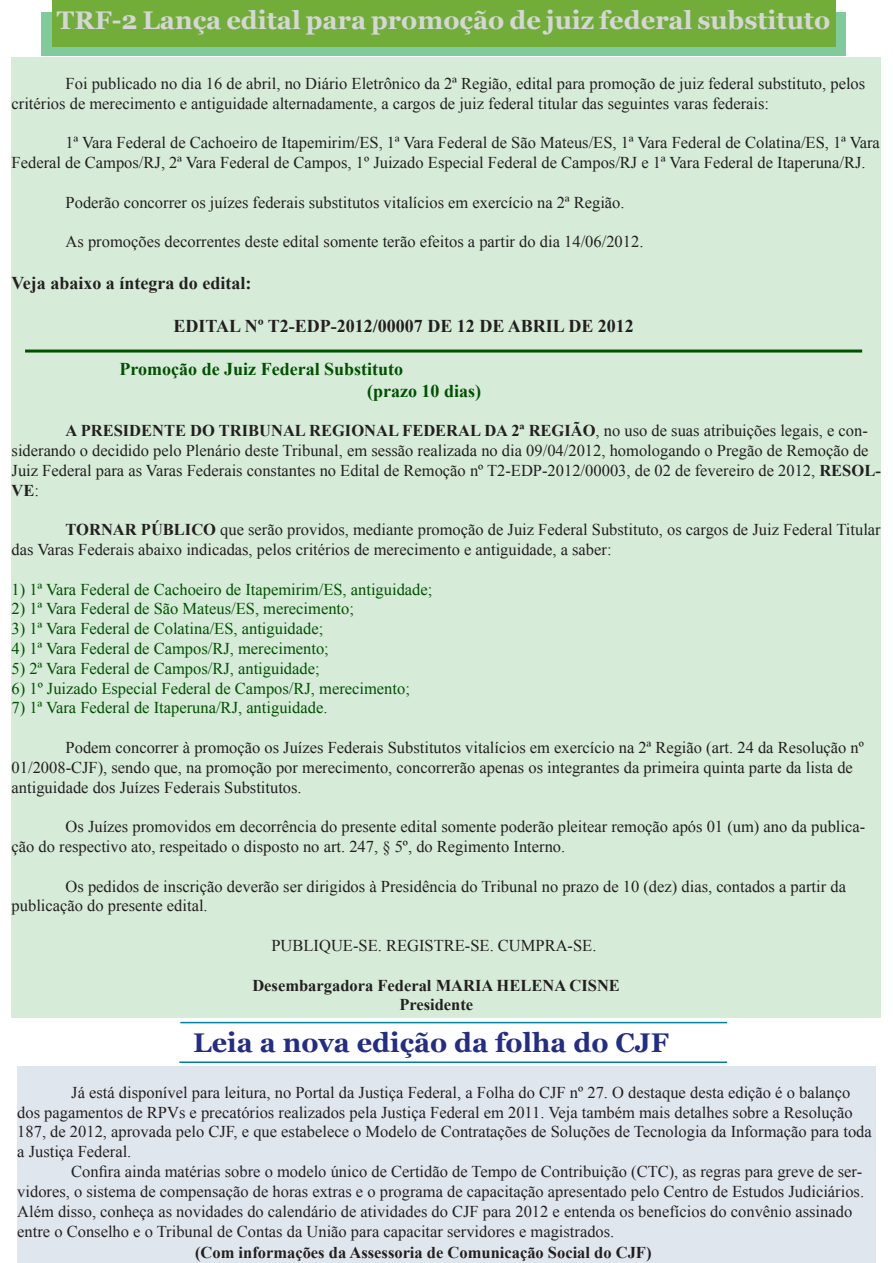
<style>
.page{position:relative;width:893px;height:1263px;background:#fff}
.page>*{position:absolute;margin:0;border:0;box-sizing:border-box;transform-origin:0 0}
.t1{font:700 27px "Georgia";color:#232d85}
.t2{font:700 25.5px "Georgia";color:#d5d6d8}
.t3{font:700 18px "Times New Roman";color:#231f20}
.t4{font:700 18px "Times New Roman";color:#005000}
.t5{font:16.5px/19.8px "Times New Roman";color:#231f20}
.t6{font:16.5px "Times New Roman";color:#005000}
.t7{font:700 16.5px "Times New Roman";color:#231f20}
.s1{font-weight:700}
</style>
<div class="page">
<div style="left:41px;top:13px;width:805px;height:43px;background:#80ca9c"></div>
<div style="left:52px;top:0;width:784px;height:46px;background:#72ad39"></div>
<div style="left:17px;top:1067px;width:859px;height:196px;background:#e0e6ed"></div>
<div style="left:12px;top:57px;width:869px;height:961px;background:#d6ebd8"></div>
<hr style="left:25px;top:350px;width:837px;height:3px;background:#005000">
<hr style="left:180px;top:1022px;width:547px;height:1px;background:#00829b">
<hr style="left:179px;top:1061px;width:548px;height:2px;background:#00829b">
<p class="t2" style="left:57px;top:6px;width:775px">TRF-2 Lança edital para promoção de juiz federal substituto</p>
<p class="t5" style="left:12px;top:73px;width:855px;text-indent:54px">Foi publicado no dia 16 de abril, no Diário Eletrônico da 2ª Região, edital para promoção de juiz federal substituto, pelos critérios de merecimento e antiguidade alternadamente, a cargos de juiz federal titular das seguintes varas federais:</p>
<p class="t5" style="left:12px;top:132px;width:870px;text-indent:54px">1ª Vara Federal de Cachoeiro de Itapemirim/ES, 1ª Vara Federal de São Mateus/ES, 1ª Vara Federal de Colatina/ES, 1ª Vara<br>Federal de Campos/RJ, 2ª Vara Federal de Campos, 1º Juizado Especial Federal de Campos/RJ e 1ª Vara Federal de Itaperuna/RJ.</p>
<p class="t5" style="left:66px;top:192px;width:561px">Poderão concorrer os juízes federais substitutos vitalícios em exercício na 2ª Região.</p>
<p class="t5" style="left:66px;top:231px;width:579px">As promoções decorrentes deste edital somente terão efeitos a partir do dia 14/06/2012.</p>
<p class="t3" style="left:12px;top:270px;width:241px">Veja abaixo a íntegra do edital:</p>
<p class="t3" style="left:174px;top:313px;width:462px">EDITAL Nº T2-EDP-2012/00007 DE 12 DE ABRIL DE 2012</p>
<p class="t4" style="left:120px;top:356px;width:285px">Promoção de Juiz Federal Substituto</p>
<p class="t4" style="left:367px;top:378px;width:115px">(prazo 10 dias)</p>
<p class="t5" style="left:12px;top:420px;width:871px;text-indent:54px"><span class="s1">A PRESIDENTE DO TRIBUNAL REGIONAL FEDERAL DA 2ª REGIÃO</span>, no uso de suas atribuições legais, e con&shy;siderando o decidido pelo Plenário deste Tribunal, em sessão realizada no dia 09/04/2012, homologando o Pregão de Remoção de Juiz Federal para as Varas Federais constantes no Edital de Remoção nº T2-EDP-2012/00003, de 02 de fevereiro de 2012, <span class="s1">RESOL-VE</span>:</p>
<p class="t5" style="left:12px;top:519px;width:871px;text-indent:54px"><span class="s1">TORNAR PÚBLICO</span> que serão providos, mediante promoção de Juiz Federal Substituto, os cargos de Juiz Federal Titular das Varas Federais abaixo indicadas, pelos critérios de merecimento e antiguidade, a saber:</p>
<p class="t6" style="left:12px;top:578px;width:422px">1) 1ª Vara Federal de Cachoeiro de Itapemirim/ES, antiguidade;</p>
<p class="t6" style="left:12px;top:598px;width:344px">2) 1ª Vara Federal de São Mateus/ES, merecimento;</p>
<p class="t6" style="left:12px;top:618px;width:313px">3) 1ª Vara Federal de Colatina/ES, antiguidade;</p>
<p class="t6" style="left:12px;top:637px;width:319px">4) 1ª Vara Federal de Campos/RJ, merecimento;</p>
<p class="t6" style="left:12px;top:657px;width:310px">5) 2ª Vara Federal de Campos/RJ, antiguidade;</p>
<p class="t6" style="left:12px;top:677px;width:400px">6) 1º Juizado Especial Federal de Campos/RJ, merecimento;</p>
<p class="t6" style="left:12px;top:697px;width:317px">7) 1ª Vara Federal de Itaperuna/RJ, antiguidade.</p>
<p class="t5" style="left:12px;top:737px;width:854px;text-indent:54px">Podem concorrer à promoção os Juízes Federais Substitutos vitalícios em exercício na 2ª Região (art. 24 da Resolução nº<br>01/2008-CJF), sendo que, na promoção por merecimento, concorrerão apenas os integrantes da primeira quinta parte da lista de antiguidade dos Juízes Federais Substitutos.</p>
<p class="t5" style="left:12px;top:816px;width:855px;text-indent:54px">Os Juízes promovidos em decorrência do presente edital somente poderão pleitear remoção após 01 (um) ano da publica&shy;ção do respectivo ato, respeitado o disposto no art. 247, § 5º, do Regimento Interno.</p>
<p class="t5" style="left:12px;top:876px;width:836px;text-indent:54px">Os pedidos de inscrição deverão ser dirigidos à Presidência do Tribunal no prazo de 10 (dez) dias, contados a partir da publicação do presente edital.</p>
<p class="t5" style="left:271px;top:935px;width:326px">PUBLIQUE-SE. REGISTRE-SE. CUMPRA-SE.</p>
<p class="t7" style="left:252px;top:974px;width:369px">Desembargadora Federal MARIA HELENA CISNE</p>
<p class="t7" style="left:399px;top:993px;width:75px">Presidente</p>
<p class="t1" style="left:193px;top:1027px;width:477px">Leia a nova edição da folha do CJF</p>
<p class="t5" style="left:17px;top:1082px;width:856px;text-indent:54px">Já está disponível para leitura, no Portal da Justiça Federal, a Folha do CJF nº 27. O destaque desta edição é o balanço dos pagamentos de RPVs e precatórios realizados pela Justiça Federal em 2011. Veja também mais detalhes sobre a Resolução 187, de 2012, aprovada pelo CJF, e que estabelece o Modelo de Contratações de Soluções de Tecnologia da Informação para toda a Justiça Federal.</p>
<p class="t5" style="left:17px;top:1161px;width:848px;text-indent:54px">Confira ainda matérias sobre o modelo único de Certidão de Tempo de Contribuição (CTC), as regras para greve de ser&shy;vidores, o sistema de compensação de horas extras e o programa de capacitação apresentado pelo Centro de Estudos Judiciários.<br>Além disso, conheça as novidades do calendário de atividades do CJF para 2012 e entenda os benefícios do convênio assinado entre o Conselho e o Tribunal de Contas da União para capacitar servidores e magistrados.</p>
<p class="t7" style="left:195px;top:1241px;width:458px">(Com informações da Assessoria de Comunicação Social do CJF)</p>
</div>
